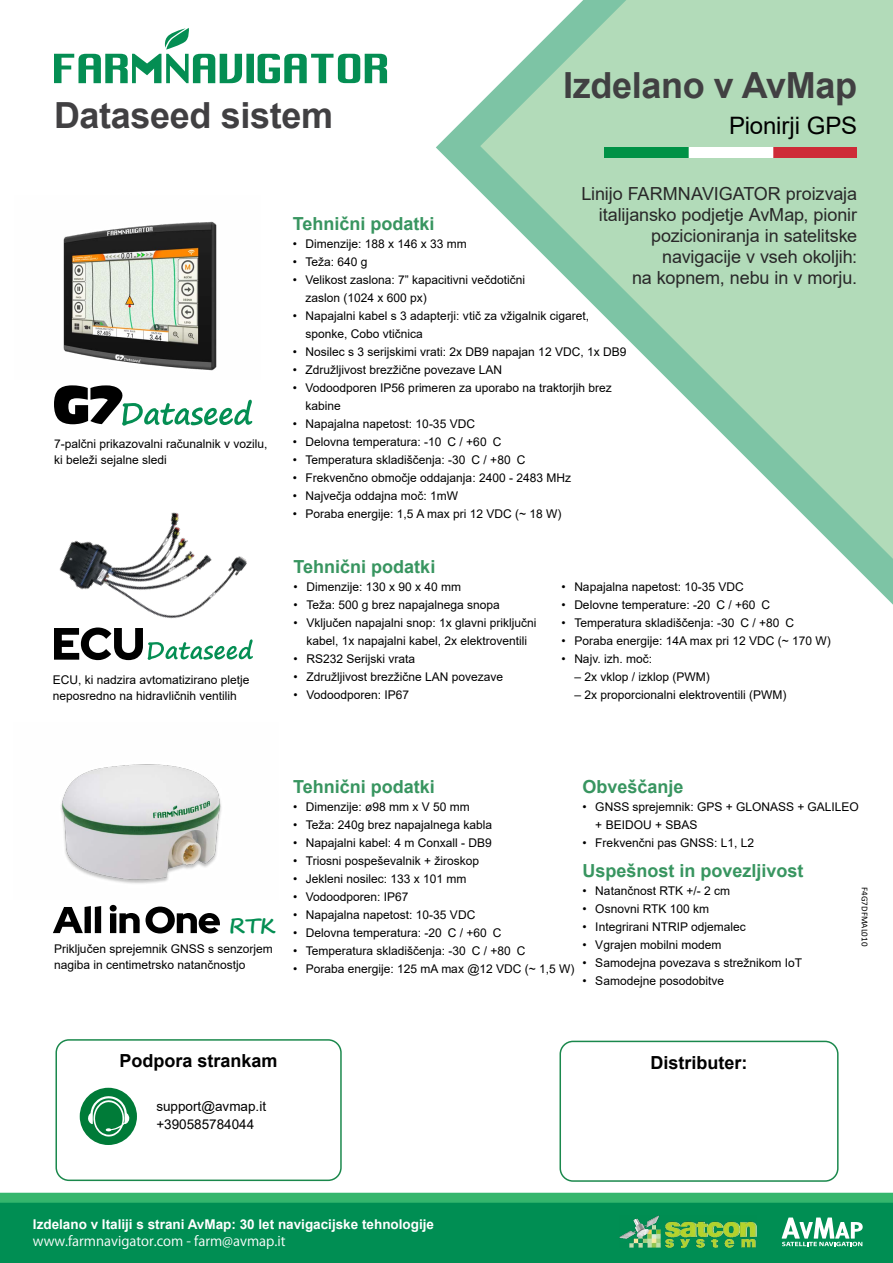
<style>
.page{position:relative;width:893px;height:1263px;background:#fff}
.page>*{position:absolute;margin:0;border:0;box-sizing:border-box;transform-origin:0 0}
.t1{font:700 36px "Arial";letter-spacing:-.01em;color:#414042}
.t2{font:24px "Arial";letter-spacing:-.01em;color:#000}
.t3{font:700 20.7px "Segoe Print";color:#048e53;scale:1.05 1}
.t4{font:18px/21px "Arial";letter-spacing:-.005em;color:#292829;text-align:right}
.t5{font:700 18px "Arial";color:#389560}
.t6{font:700 18px "Arial";color:#000}
.t7{font:700 13.5px "Arial";color:#fff}
.t8{font:13.5px "Koz Go Pr 6 N";color:#fff}
.t9{font:13.5px/18px "Arial";color:#000}
.t10{font:12px/18px "Arial";color:#000}
.t11{font:9px "Calibri";color:#000}
</style>
<div class="page">
<svg style="left:436px;top:103px;width:457px;height:502px"></svg>
<svg style="left:480px;top:0;width:413px;height:559px;fill:#b2dbb9"></svg>
<div style="left:0;top:1198px;width:893px;height:65px;background:#008e53"></div>
<svg style="left:0;top:1192px;width:893px;height:11px;background:#41b976"></svg>
<svg style="left:782px;top:1217px;width:81px;height:29px"></svg>
<img style="left:63px;top:221px;width:154px;height:150px">
<img style="left:61px;top:764px;width:161px;height:120px">
<svg style="left:54px;top:28px;width:333px;height:55px"></svg>
<img style="left:605px;top:147px;width:252px;height:11px">
<svg style="left:53px;top:906px;width:48px;height:27px"></svg>
<svg style="left:110px;top:905px;width:30px;height:28px"></svg>
<svg style="left:146px;top:906px;width:74px;height:27px"></svg>
<img style="left:54px;top:512px;width:199px;height:149px">
<svg style="left:54px;top:385px;width:198px;height:41px"></svg>
<img style="left:620px;top:1215px;width:136px;height:33px">
<div style="left:55px;top:1039px;width:287px;height:142px;border:2px solid #007b38;border-radius:13px"></div>
<div style="left:80px;top:1088px;width:57px;height:57px;background:#007b38;border-radius:50%"></div>
<svg style="left:88px;top:1096px;width:41px;height:41px"></svg>
<div style="left:559px;top:1041px;width:280px;height:141px;border:2px solid #007b38;border-radius:13px"></div>
<h1 class="t1" style="left:54px;top:90px;width:281px">Dataseed sistem</h1>
<h1 class="t1" style="left:563px;top:60px;width:296px">Izdelano v AvMap</h1>
<h2 class="t2" style="left:729px;top:109px;width:130px">Pionirji GPS</h2>
<p class="t10" style="left:54px;top:435px;width:215px;line-height:16.5px">7-palčni prikazovalni računalnik v vozilu, ki beleži sejalne sledi</p>
<p class="t10" style="left:53px;top:671px;width:198px;line-height:16.5px">ECU, ki nadzira avtomatizirano pletje neposredno na hidravličnih ventilih</p>
<h3 class="t4" style="left:581px;top:183px;width:277px">Linijo FARMNAVIGATOR proizvaja italijansko podjetje AvMap, pionir pozicioniranja in satelitske navigacije v vseh okoljih:<br>na kopnem, nebu in v morju.</h3>
<h3 class="t5" style="left:293px;top:211px;width:143px">Tehnični podatki</h3>
<p class="t10" style="left:293px;top:235px;width:176px">• Dimenzije: 188 x 146 x 33 mm</p>
<p class="t10" style="left:293px;top:253px;width:76px">• Teža: 640 g</p>
<p class="t10" style="left:306px;top:271px;width:221px;text-indent:-13px">• Velikost zaslona: 7” kapacitivni večdotični zaslon (1024 x 600 px)</p>
<p class="t10" style="left:306px;top:307px;width:285px;text-indent:-13px">• Napajalni kabel s 3 adapterji: vtič za vžigalnik cigaret, sponke, Cobo vtičnica</p>
<p class="t10" style="left:293px;top:343px;width:335px">• Nosilec s 3 serijskimi vrati: 2x DB9 napajan 12 VDC, 1x DB9</p>
<p class="t10" style="left:293px;top:361px;width:211px">• Združljivost brezžične povezave LAN</p>
<p class="t10" style="left:306px;top:379px;width:308px;text-indent:-13px">• Vodoodporen IP56 primeren za uporabo na traktorjih brez kabine</p>
<p class="t10" style="left:293px;top:415px;width:184px">• Napajalna napetost: 10-35 VDC</p>
<p class="t10" style="left:293px;top:433px;width:210px">• Delovna temperatura: -10 C / +60 C</p>
<p class="t10" style="left:293px;top:451px;width:234px">• Temperatura skladiščenja: -30 C / +80 C</p>
<p class="t10" style="left:293px;top:469px;width:280px">• Frekvenčno območje oddajanja: 2400 - 2483 MHz</p>
<p class="t10" style="left:293px;top:487px;width:167px">• Največja oddajna moč: 1mW</p>
<p class="t10" style="left:293px;top:505px;width:270px">• Poraba energije: 1,5 A max pri 12 VDC (~ 18 W)</p>
<h3 class="t5" style="left:294px;top:554px;width:143px">Tehnični podatki</h3>
<p class="t10" style="left:294px;top:578px;width:169px">• Dimenzije: 130 x 90 x 40 mm</p>
<p class="t10" style="left:294px;top:596px;width:208px">• Teža: 500 g brez napajalnega snopa</p>
<p class="t10" style="left:294px;top:614px;width:244px;text-align:center">• Vključen napajalni snop: 1x glavni priključni kabel, 1x napajalni kabel, 2x elektroventili</p>
<p class="t10" style="left:294px;top:650px;width:123px">• RS232 Serijski vrata</p>
<p class="t10" style="left:294px;top:668px;width:211px">• Združljivost brezžične LAN povezave</p>
<p class="t10" style="left:294px;top:686px;width:117px">• Vodoodporen: IP67</p>
<p class="t10" style="left:562px;top:578px;width:184px">• Napajalna napetost: 10-35 VDC</p>
<p class="t10" style="left:562px;top:596px;width:210px">• Delovne temperature: -20 C / +60 C</p>
<p class="t10" style="left:562px;top:614px;width:234px">• Temperatura skladiščenja: -30 C / +80 C</p>
<p class="t10" style="left:562px;top:632px;width:271px">• Poraba energije: 14A max pri 12 VDC (~ 170 W)</p>
<p class="t10" style="left:562px;top:650px;width:92px">• Najv. izh. moč:</p>
<p class="t10" style="left:574px;top:668px;width:137px">– 2x vklop / izklop (PWM)</p>
<p class="t10" style="left:574px;top:686px;width:214px">– 2x proporcionalni elektroventili (PWM)</p>
<h3 class="t3" style="left:229px;top:906px;width:46px">RTK</h3>
<p class="t10" style="left:54px;top:940px;width:220px;line-height:16.5px">Priključen sprejemnik GNSS s senzorjem nagiba in centimetrsko natančnostjo</p>
<h3 class="t5" style="left:293px;top:774px;width:143px">Tehnični podatki</h3>
<p class="t10" style="left:293px;top:798px;width:178px">• Dimenzije: ø98 mm x V 50 mm</p>
<p class="t10" style="left:293px;top:816px;width:200px">• Teža: 240g brez napajalnega kabla</p>
<p class="t10" style="left:293px;top:834px;width:200px">• Napajalni kabel: 4 m Conxall - DB9</p>
<p class="t10" style="left:293px;top:852px;width:188px">• Triosni pospeševalnik + žiroskop</p>
<p class="t10" style="left:293px;top:870px;width:175px">• Jekleni nosilec: 133 x 101 mm</p>
<p class="t10" style="left:293px;top:888px;width:117px">• Vodoodporen: IP67</p>
<p class="t10" style="left:293px;top:906px;width:184px">• Napajalna napetost: 10-35 VDC</p>
<p class="t10" style="left:293px;top:924px;width:210px">• Delovna temperatura: -20 C / +60 C</p>
<p class="t10" style="left:293px;top:942px;width:234px">• Temperatura skladiščenja: -30 C / +80 C</p>
<p class="t10" style="left:293px;top:960px;width:283px">• Poraba energije: 125 mA max @12 VDC (~ 1,5 W)</p>
<h3 class="t5" style="left:583px;top:774px;width:103px">Obveščanje</h3>
<p class="t10" style="left:595px;top:798px;width:265px;text-indent:-13px">• GNSS sprejemnik: GPS + GLONASS + GALILEO + BEIDOU + SBAS</p>
<p class="t10" style="left:583px;top:834px;width:173px">• Frekvenčni pas GNSS: L1, L2</p>
<h3 class="t5" style="left:583px;top:858px;width:223px">Uspešnost in povezljivost</h3>
<p class="t10" style="left:583px;top:882px;width:149px">• Natančnost RTK +/- 2 cm</p>
<p class="t10" style="left:583px;top:900px;width:128px">• Osnovni RTK 100 km</p>
<p class="t10" style="left:583px;top:918px;width:165px">• Integrirani NTRIP odjemalec</p>
<p class="t10" style="left:583px;top:936px;width:140px">• Vgrajen mobilni modem</p>
<p class="t10" style="left:583px;top:954px;width:221px">• Samodejna povezava s strežnikom IoT</p>
<p class="t10" style="left:583px;top:972px;width:143px">• Samodejne posodobitve</p>
<p class="t11" style="left:871px;top:887px;width:60px;rotate:90deg">F4G7DFMAL010</p>
<h3 class="t6" style="left:120px;top:1047px;width:160px">Podpora strankam</h3>
<p class="t9" style="left:156px;top:1097px;width:111px">support@avmap.it +390585784044</p>
<h3 class="t6" style="left:650px;top:1050px;width:99px">Distributer:</h3>
<p class="t7" style="left:33px;top:1215px;width:403px">Izdelano v Italiji s strani AvMap: 30 let navigacijske tehnologije</p>
<p class="t8" style="left:33px;top:1233px;width:254px">www.farmnavigator.com - farm@avmap.it</p>
</div>
